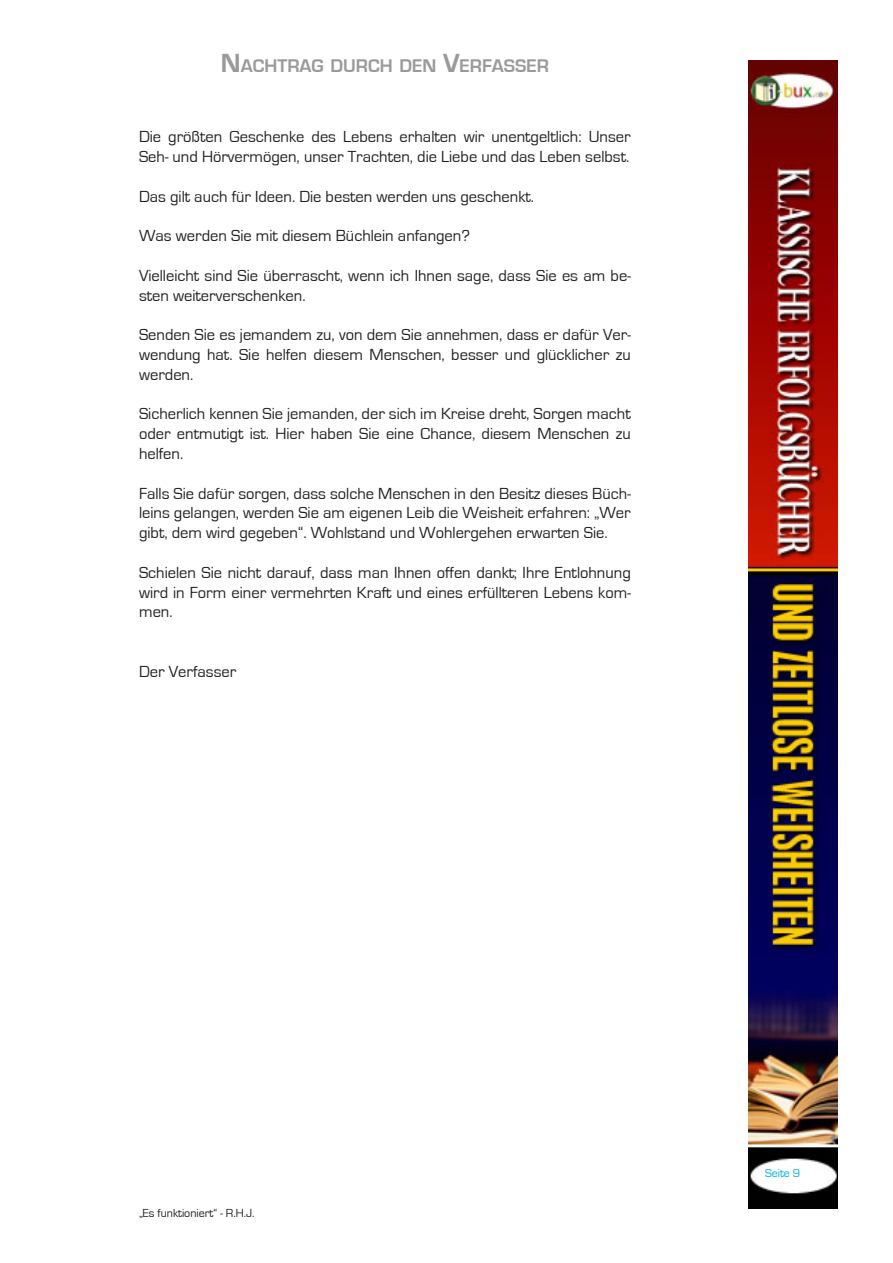
<style>
.page{position:relative;width:893px;height:1263px;background:#fff}
.page>*{position:absolute;margin:0;border:0;box-sizing:border-box;transform-origin:0 0}
.t1{font:700 18.9px "Eurostile";color:#9a9a9a}
.t2{font:16.5px/19.8px "Eurostile";color:#231f20;text-align:justify}
.t3{font:12px "Eurostile";color:#231f20}
.t4{font:12px "Eurostile";color:#00aeef}
.s1{font-size:27px}
</style>
<div class="page">
<img style="left:748px;top:61px;width:89px;height:1148px">
<p class="t1" style="left:221px;top:55px;width:329px"><span class="s1">N</span>ACHTRAG DURCH DEN <span class="s1">V</span>ERFASSER</p>
<p class="t2" style="left:139px;top:127px;width:493px">Die größten Geschenke des Lebens erhalten wir unentgeltlich: Unser<br>Seh- und Hörvermögen, unser Trachten, die Liebe und das Leben selbst.</p>
<p class="t2" style="left:139px;top:187px;width:396px">Das gilt auch für Ideen. Die besten werden uns geschenkt.</p>
<p class="t2" style="left:139px;top:226px;width:332px">Was werden Sie mit diesem Büchlein anfangen?</p>
<p class="t2" style="left:139px;top:266px;width:493px">Vielleicht sind Sie überrascht, wenn ich Ihnen sage, dass Sie es am be&shy;sten weiterverschenken.</p>
<p class="t2" style="left:139px;top:325px;width:493px">Senden Sie es jemandem zu, von dem Sie annehmen, dass er dafür Ver&shy;wendung hat. Sie helfen diesem Menschen, besser und glücklicher zu werden.</p>
<p class="t2" style="left:139px;top:404px;width:493px">Sicherlich kennen Sie jemanden, der sich im Kreise dreht, Sorgen macht oder entmutigt ist. Hier haben Sie eine Chance, diesem Menschen zu helfen.</p>
<p class="t2" style="left:139px;top:484px;width:493px">Falls Sie dafür sorgen, dass solche Menschen in den Besitz dieses Büch&shy;leins gelangen, werden Sie am eigenen Leib die Weisheit erfahren: „Wer gibt, dem wird gegeben“. Wohlstand und Wohlergehen erwarten Sie.</p>
<p class="t2" style="left:139px;top:563px;width:493px">Schielen Sie nicht darauf, dass man Ihnen offen dankt; Ihre Entlohnung wird in Form einer vermehrten Kraft und eines erfüllteren Lebens kom&shy;men.</p>
<p class="t2" style="left:139px;top:662px;width:99px">Der Verfasser</p>
<p class="t3" style="left:139px;top:1206px;width:117px">„Es funktioniert“ - R.H.J.</p>
<p class="t4" style="left:765px;top:1167px;width:26px">Seite</p>
</div>
